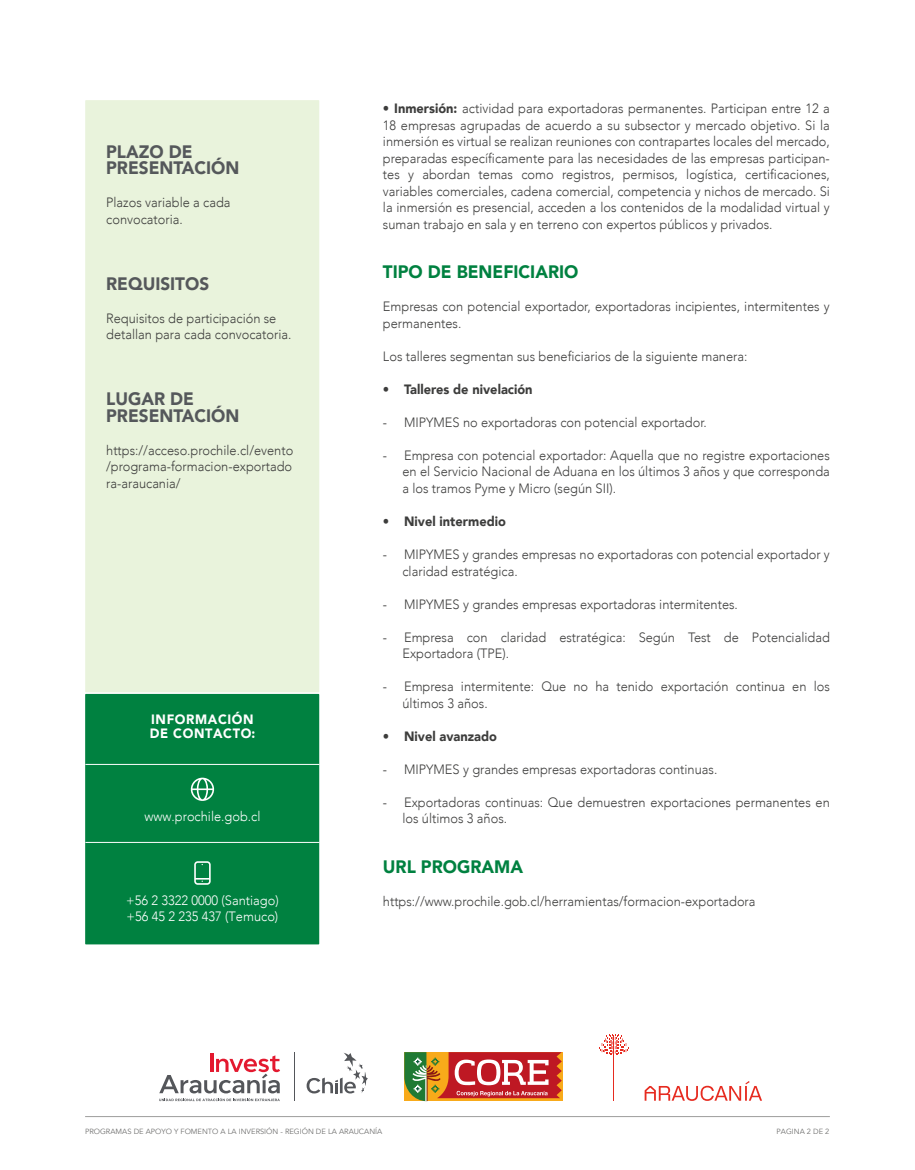
<style>
.page{position:relative;width:915px;height:1170px;background:#fff}
.page>*{position:absolute;margin:0;border:0;box-sizing:border-box;transform-origin:0 0}
.t1{font:900 18px/16.5px "Avenir";color:#55585b;scale:.95 1}
.t2{font:900 18px "Avenir";color:#008140;scale:.95 1}
.t3{font:300 13.5px/16.5px "Avenir";color:#3d3d3c;scale:.95 1}
.t4{font:300 13.5px/16.5px "Avenir";color:#fff;scale:.95 1}
.t5{font:900 13.5px "Avenir";color:#3d3d3c;scale:.95 1}
.t6{font:900 13.5px/13.5px "Avenir";letter-spacing:.05em;color:#fff;scale:.95 1}
.t7{font:7.5px "Avenir";color:#70706f}
.s1{font-weight:900}
</style>
<div class="page">
<div style="left:85px;top:100px;width:234px;height:592px;background:#e9f3dc"></div>
<div style="left:85px;top:694px;width:234px;height:250px;background:#008140"></div>
<hr style="left:210px;top:1053px;width:3px;height:18px;background:#e3192f">
<hr style="left:293px;top:1052px;width:1px;height:48px;background:#54565a">
<svg style="left:306px;top:1053px;width:62px;height:40px"></svg>
<svg style="left:159px;top:1055px;width:121px;height:45px"></svg>
<svg style="left:404px;top:1052px;width:157px;height:48px;background:#c0634a"></svg>
<svg style="left:644px;top:1081px;width:117px;height:19px"></svg>
<hr style="left:613px;top:1035px;width:1px;height:65px;background:#e62b20">
<svg style="left:599px;top:1034px;width:30px;height:21px"></svg>
<hr style="left:85px;top:1116px;width:744px;height:1px;background:#9d9d9c">
<svg style="left:194px;top:861px;width:16px;height:23px"></svg>
<svg style="left:191px;top:777px;width:23px;height:23px"></svg>
<hr style="left:85px;top:764px;width:234px;height:1px;background:#fff">
<hr style="left:85px;top:842px;width:234px;height:1px;background:#fff">
<h1 class="t1" style="left:106px;top:142px;width:142px">PLAZO DE<br>PRESENTACIÓN</h1>
<p class="t3" style="left:106px;top:194px;width:132px">Plazos variable a cada convocatoria.</p>
<h1 class="t1" style="left:106px;top:274px;width:110px">REQUISITOS</h1>
<p class="t3" style="left:106px;top:310px;width:196px">Requisitos de participación se detallan para cada convocatoria.</p>
<h1 class="t1" style="left:106px;top:390px;width:142px">LUGAR DE<br>PRESENTACIÓN</h1>
<p class="t3" style="left:106px;top:442px;width:198px;text-align:justify">https://acceso.prochile.cl/evento /programa-formacion-exportado ra-araucania/</p>
<p class="t6" style="left:150px;top:712px;width:112px">INFORMACIÓN<br>DE CONTACTO:</p>
<p class="t4" style="left:144px;top:808px;width:124px">www.prochile.gob.cl</p>
<p class="t4" style="left:126px;top:891px;width:162px">+56 2 3322 0000 (Santiago) +56 45 2 235 437 (Temuco)</p>
<p class="t3" style="left:383px;top:100px;width:472px;text-align:justify"><span class="s1">• Inmersión:</span> actividad para exportadoras permanentes. Participan entre 12 a 18 empresas agrupadas de acuerdo a su subsector y mercado objetivo. Si la inmersión es virtual se realizan reuniones con contrapartes locales del mercado, preparadas específicamente para las necesidades de las empresas participan&shy;tes y abordan temas como registros, permisos, logística, certificaciones, variables comerciales, cadena comercial, competencia y nichos de mercado. Si la inmersión es presencial, acceden a los contenidos de la modalidad virtual y suman trabajo en sala y en terreno con expertos públicos y privados.</p>
<h1 class="t2" style="left:383px;top:257px;width:207px">TIPO DE BENEFICIARIO</h1>
<p class="t3" style="left:383px;top:298px;width:471px">Empresas con potencial exportador, exportadoras incipientes, intermitentes y permanentes.</p>
<p class="t3" style="left:383px;top:348px;width:385px">Los talleres segmentan sus beneficiarios de la siguiente manera:</p>
<p class="t5" style="left:383px;top:377px;width:159px">• Talleres de nivelación</p>
<p class="t3" style="left:383px;top:414px;width:342px">- MIPYMES no exportadoras con potencial exportador.</p>
<p class="t3" style="left:402px;top:447px;width:451px;text-align:justify;text-indent:-19px">- Empresa con potencial exportador: Aquella que no registre exportaciones en el Servicio Nacional de Aduana en los últimos 3 años y que corresponda a los tramos Pyme y Micro (según SII).</p>
<p class="t5" style="left:383px;top:509px;width:131px">• Nivel intermedio</p>
<p class="t3" style="left:402px;top:546px;width:451px;text-indent:-19px">- MIPYMES y grandes empresas no exportadoras con potencial exportador y claridad estratégica.</p>
<p class="t3" style="left:383px;top:595px;width:375px">- MIPYMES y grandes empresas exportadoras intermitentes.</p>
<p class="t3" style="left:402px;top:628px;width:451px;text-indent:-19px">- Empresa con claridad estratégica: Según Test de Potencialidad<br>Exportadora (TPE).</p>
<p class="t3" style="left:402px;top:678px;width:451px;text-indent:-19px">- Empresa intermitente: Que no ha tenido exportación continua en los últimos 3 años.</p>
<p class="t5" style="left:383px;top:724px;width:121px">• Nivel avanzado</p>
<p class="t3" style="left:383px;top:760px;width:353px">- MIPYMES y grandes empresas exportadoras continuas.</p>
<p class="t3" style="left:402px;top:793px;width:451px;text-indent:-19px">- Exportadoras continuas: Que demuestren exportaciones permanentes en los últimos 3 años.</p>
<h1 class="t2" style="left:383px;top:851px;width:149px">URL PROGRAMA</h1>
<p class="t3" style="left:383px;top:892px;width:393px">https://www.prochile.gob.cl/herramientas/formacion-exportadora</p>
<p class="t7" style="left:85px;top:1126px;width:299px">PROGRAMAS DE APOYO Y FOMENTO A LA INVERSIÓN - REGIÓN DE LA ARAUCANÍA</p>
<p class="t7" style="left:776px;top:1126px;width:54px">PAGINA 2 DE 2</p>
</div>
